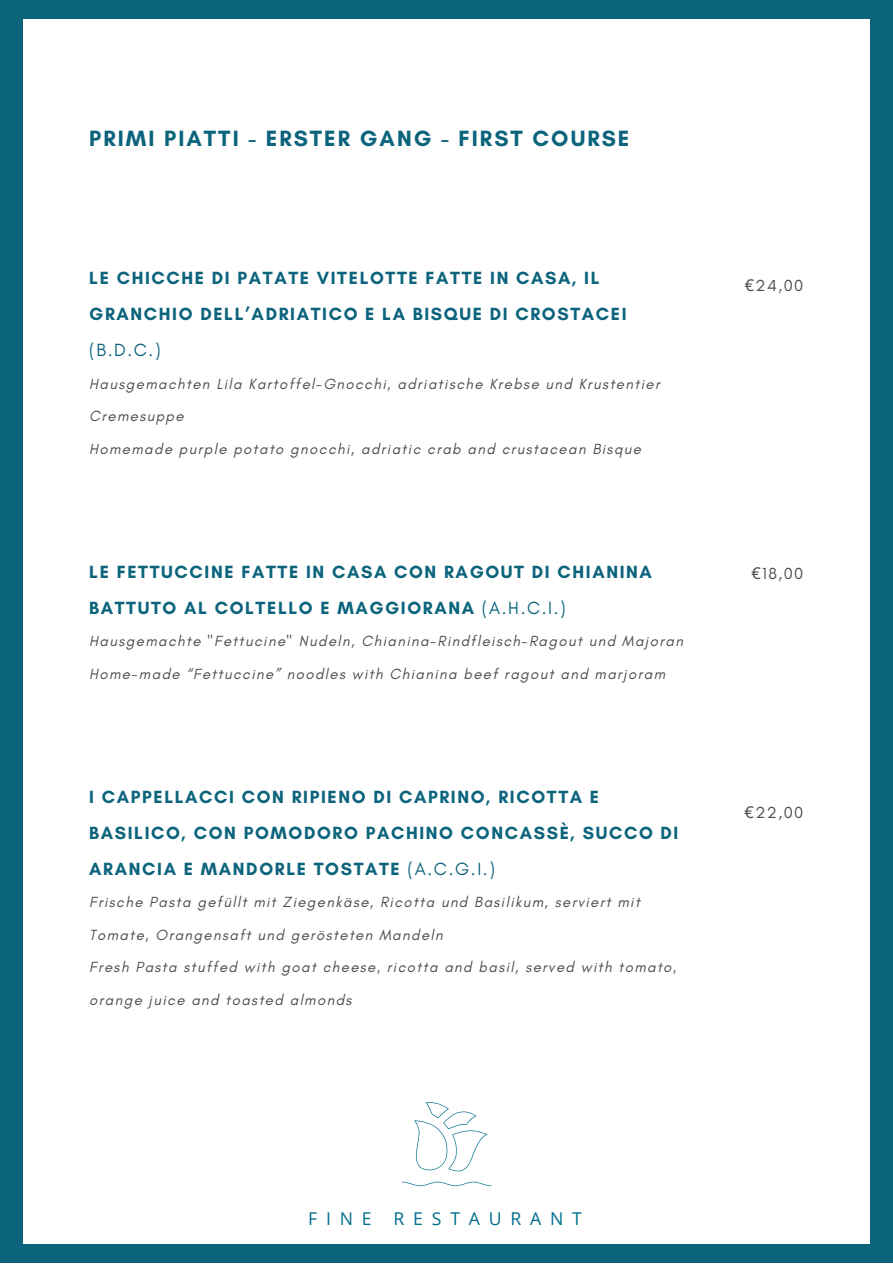
<style>
.page{position:relative;width:893px;height:1264px;background:#fff}
.page>*{position:absolute;margin:0;border:0;box-sizing:border-box;transform-origin:0 0}
.t1{font:40.2px "Open Sans";letter-spacing:.495em;color:#006e8d}
.t2{font:700 22.5px "Glacial Indifference";letter-spacing:.09em;color:#0b647c}
.t3{font:700 18px/36px "Glacial Indifference";letter-spacing:.09em;color:#0b637c}
.t4{font:700 18px/36px "Glacial Indifference";letter-spacing:.09em;color:#0b647c}
.t5{font:17.7px "Open Sans";letter-spacing:.5em;color:#006e8d}
.t6{font:16.35px "Glacial Indifference";letter-spacing:.09em;color:#4d4e4c}
.t7{font:italic 15px/32.5px "Glacial Indifference";letter-spacing:.09em;color:#4d4e4c}
.s1{font-weight:400}
.s2{font-family:"Noto Sans"}
</style>
<div class="page">
<div style="left:0;top:0;width:892px;height:1262px;background:#0b637c"></div>
<div style="left:23px;top:19px;width:846px;height:1224px;background:#fff"></div>
<svg style="left:402px;top:1181px;width:89px;height:5px"></svg>
<svg style="left:414px;top:1102px;width:73px;height:70px"></svg>
<p class="t2" style="left:89px;top:124px;width:541px">PRIMI PIATTI - ERSTER GANG - FIRST COURSE</p>
<p class="t3" style="left:89px;top:260px;width:538px">LE CHICCHE DI PATATE VITELOTTE FATTE IN CASA, IL<br>GRANCHIO DELL’ADRIATICO E LA BISQUE DI CROSTACEI <span class="s1">(B.D.C.)</span></p>
<p class="t7" style="left:89px;top:367px;width:572px">Hausgemachten Lila Kartoffel-Gnocchi, adriatische Krebse und Krustentier<br>Cremesuppe</p>
<p class="t7" style="left:89px;top:432px;width:553px">Homemade purple potato gnocchi, adriatic crab and crustacean Bisque</p>
<p class="t4" style="left:89px;top:553px;width:564px">LE FETTUCCINE FATTE IN CASA CON RAGOUT DI CHIANINA<br>BATTUTO AL COLTELLO E MAGGIORANA <span class="s1">(A.H.C.I.)</span></p>
<p class="t7" style="left:89px;top:624px;width:595px">Hausgemachte "Fettucine" Nudeln, Chianina-Rindfleisch-Ragout und Majoran</p>
<p class="t7" style="left:89px;top:657px;width:577px">Home-made “Fettuccine” noodles with Chianina beef ragout and marjoram</p>
<p class="t3" style="left:89px;top:778px;width:590px">I CAPPELLACCI CON RIPIENO DI CAPRINO, RICOTTA E<br>BASILICO, CON POMODORO PACHINO CONCASSÈ, SUCCO DI<br>ARANCIA E MANDORLE TOSTATE <span class="s1">(A.C.G.I.)</span></p>
<p class="t7" style="left:89px;top:885px;width:552px">Frische Pasta gefüllt mit Ziegenkäse, Ricotta und Basilikum, serviert mit<br>Tomate, Orangensaft und gerösteten Mandeln</p>
<p class="t7" style="left:89px;top:950px;width:588px">Fresh Pasta stuffed with goat cheese, ricotta and basil, served with tomato, orange juice and toasted almonds</p>
<p class="t1" style="left:218px;top:834px;width:476px">DINNER MENÙ</p>
<p class="t6" style="left:744px;top:275px;width:60px"><span class="s2">€</span>24,00</p>
<p class="t6" style="left:751px;top:563px;width:54px"><span class="s2">€</span>18,00</p>
<p class="t6" style="left:744px;top:802px;width:60px"><span class="s2">€</span>22,00</p>
<p class="t5" style="left:308px;top:1205px;width:65px">FINE</p>
<p class="t5" style="left:393px;top:1205px;width:190px">RESTAURANT</p>
</div>
